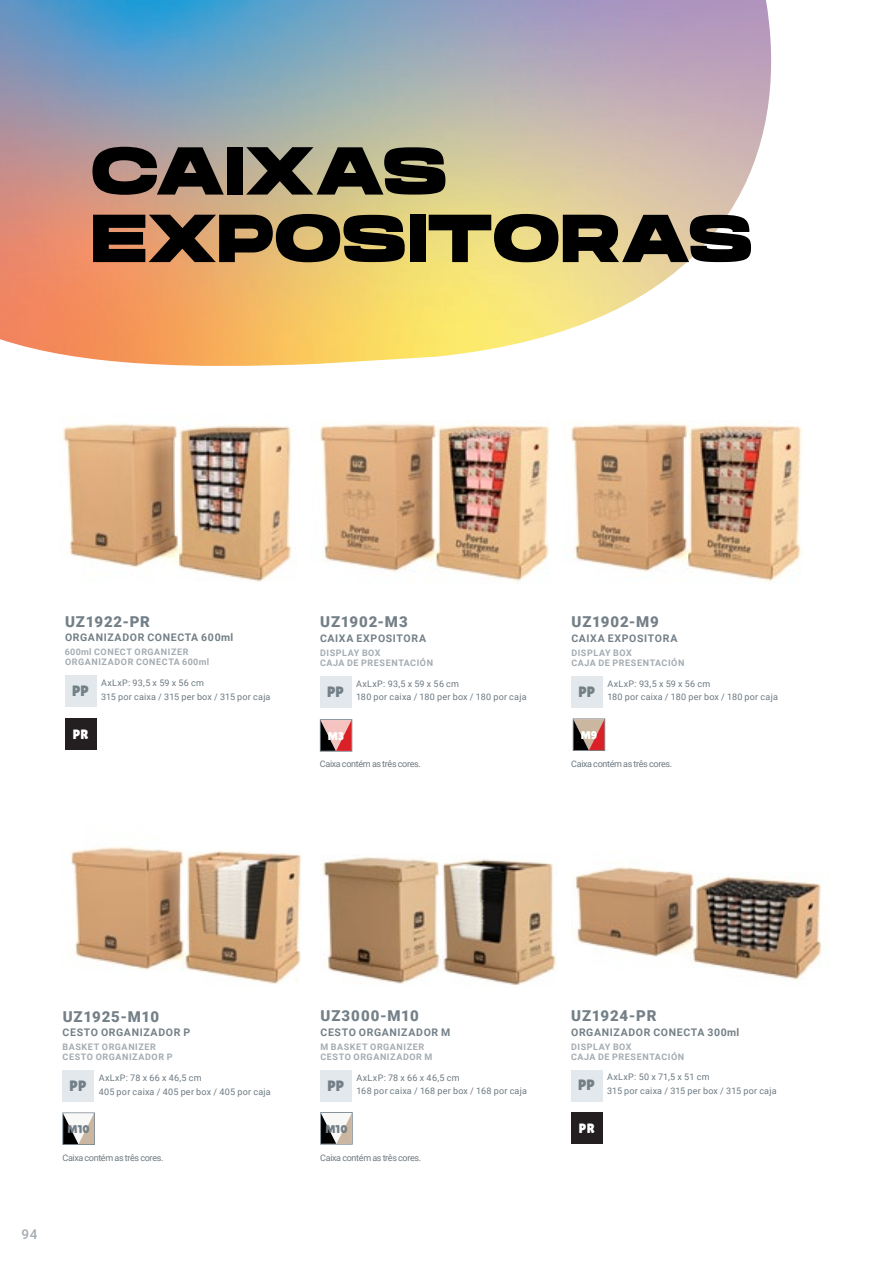
<style>
.page{position:relative;width:893px;height:1263px;background:#fff}
.page>*{position:absolute;margin:0;border:0;box-sizing:border-box;transform-origin:0 0}
.Medidas___Infos{font:700 67.5px "Hanson";letter-spacing:-.015em;color:#000001}
.Referencia{font:900 15px "Roboto";letter-spacing:.055em;color:#748088}
.Bloco_de_Cores{font:15px "Lilita One";letter-spacing:-.005em;color:#748088}
.Bloco_de_Cores-2{font:13.5px "Lilita One";color:#fff}
.Tradução{font:500 13.5px "Roboto";color:#a4acb2}
.Bloco_de_Cores-3{font:11.25px "Lilita One";letter-spacing:.015em;color:#748088}
.Bloco_de_Cores-4{font:11.25px "Lilita One";color:#fff}
.Item{font:700 10.5px "Roboto";letter-spacing:.06em;color:#748088}
.Medidas___Infos-2{font:9px "Roboto";letter-spacing:.02em;color:#6c7981}
.Tradução-2{font:700 9px "Roboto";letter-spacing:.065em;color:#a4acb2}
.Medidas___Infos-3{font:9px "Roboto";letter-spacing:-.035em;color:#6c7981}
</style>
<div class="page">
<img style="left:0;top:0;width:772px;height:366px">
<div style="left:62px;top:1112px;width:33px;height:33px;border:1px solid #748088"></div>
<svg style="left:63px;top:1113px;width:31px;height:31px"></svg>
<div style="left:320px;top:1112px;width:33px;height:32px;border:1px solid #748088"></div>
<svg style="left:321px;top:1113px;width:31px;height:31px"></svg>
<div style="left:320px;top:719px;width:32px;height:32px;border:1px solid #748088"></div>
<svg style="left:321px;top:720px;width:30px;height:31px"></svg>
<div style="left:573px;top:718px;width:32px;height:33px;border:1px solid #748088"></div>
<svg style="left:574px;top:719px;width:30px;height:31px"></svg>
<img style="left:320px;top:423px;width:230px;height:161px">
<img style="left:571px;top:423px;width:231px;height:159px">
<div style="left:62px;top:1070px;width:32px;height:32px;background:#e2e8eb"></div>
<div style="left:320px;top:1070px;width:32px;height:31px;background:#e2e8eb"></div>
<img style="left:71px;top:847px;width:230px;height:137px">
<div style="left:320px;top:676px;width:31px;height:31px;background:#e2e8eb"></div>
<div style="left:571px;top:676px;width:32px;height:31px;background:#e2e8eb"></div>
<div style="left:571px;top:1112px;width:32px;height:32px;background:#231f20"></div>
<div style="left:571px;top:1070px;width:31px;height:31px;background:#e2e8eb"></div>
<img style="left:572px;top:867px;width:250px;height:114px">
<img style="left:321px;top:856px;width:235px;height:130px">
<div style="left:65px;top:718px;width:32px;height:31px;background:#231f20"></div>
<div style="left:65px;top:676px;width:31px;height:31px;background:#e2e8eb"></div>
<img style="left:61px;top:424px;width:231px;height:158px">
<p class="Medidas___Infos" style="left:91px;top:126px;width:358px">CAIXAS</p>
<p class="Medidas___Infos" style="left:91px;top:193px;width:664px">EXPOSITORAS</p>
<p class="Referencia" style="left:65px;top:611px;width:86px">UZ1922-PR</p>
<p class="Referencia" style="left:320px;top:611px;width:89px">UZ1902-M3</p>
<p class="Referencia" style="left:571px;top:611px;width:89px">UZ1902-M9</p>
<p class="Item" style="left:65px;top:630px;width:170px">ORGANIZADOR CONECTA 600ml</p>
<p class="Tradução-2" style="left:65px;top:646px;width:125px">600ml CONECT ORGANIZER</p>
<p class="Tradução-2" style="left:65px;top:656px;width:146px">ORGANIZADOR CONECTA 600ml</p>
<p class="Item" style="left:320px;top:631px;width:108px">CAIXA EXPOSITORA</p>
<p class="Item" style="left:571px;top:631px;width:108px">CAIXA EXPOSITORA</p>
<p class="Tradução-2" style="left:320px;top:646px;width:62px">DISPLAY BOX</p>
<p class="Tradução-2" style="left:320px;top:656px;width:115px">CAJA DE PRESENTACIÓN</p>
<p class="Tradução-2" style="left:571px;top:646px;width:62px">DISPLAY BOX</p>
<p class="Tradução-2" style="left:571px;top:656px;width:115px">CAJA DE PRESENTACIÓN</p>
<p class="Bloco_de_Cores" style="left:72px;top:682px;width:19px">PP</p>
<p class="Medidas___Infos-2" style="left:101px;top:676px;width:105px">AxLxP: 93,5 x 59 x 56 cm</p>
<p class="Medidas___Infos-2" style="left:101px;top:690px;width:171px">315 por caixa / 315 per box / 315 por caja</p>
<p class="Bloco_de_Cores" style="left:327px;top:683px;width:19px">PP</p>
<p class="Medidas___Infos-2" style="left:356px;top:677px;width:105px">AxLxP: 93,5 x 59 x 56 cm</p>
<p class="Medidas___Infos-2" style="left:607px;top:677px;width:105px">AxLxP: 93,5 x 59 x 56 cm</p>
<p class="Bloco_de_Cores" style="left:578px;top:683px;width:19px">PP</p>
<p class="Medidas___Infos-2" style="left:356px;top:691px;width:172px">180 por caixa / 180 per box / 180 por caja</p>
<p class="Medidas___Infos-2" style="left:607px;top:691px;width:172px">180 por caixa / 180 per box / 180 por caja</p>
<p class="Bloco_de_Cores-2" style="left:73px;top:727px;width:17px">PR</p>
<p class="Bloco_de_Cores-4" style="left:328px;top:730px;width:18px">M3</p>
<p class="Bloco_de_Cores-4" style="left:581px;top:729px;width:18px">M9</p>
<p class="Medidas___Infos-3" style="left:320px;top:757px;width:102px">Caixa contém as três cores.</p>
<p class="Medidas___Infos-3" style="left:571px;top:757px;width:102px">Caixa contém as três cores.</p>
<p class="Referencia" style="left:63px;top:1006px;width:98px">UZ1925-M10</p>
<p class="Referencia" style="left:321px;top:1005px;width:100px">UZ3000-M10</p>
<p class="Item" style="left:63px;top:1025px;width:129px">CESTO ORGANIZADOR P</p>
<p class="Item" style="left:320px;top:1025px;width:131px">CESTO ORGANIZADOR M</p>
<p class="Tradução-2" style="left:63px;top:1040px;width:95px">BASKET ORGANIZER</p>
<p class="Tradução-2" style="left:63px;top:1051px;width:111px">CESTO ORGANIZADOR P</p>
<p class="Tradução-2" style="left:320px;top:1040px;width:105px">M BASKET ORGANIZER</p>
<p class="Tradução-2" style="left:320px;top:1050px;width:113px">CESTO ORGANIZADOR M</p>
<p class="Bloco_de_Cores" style="left:70px;top:1077px;width:19px">PP</p>
<p class="Medidas___Infos-2" style="left:99px;top:1071px;width:105px">AxLxP: 78 x 66 x 46,5 cm</p>
<p class="Medidas___Infos-2" style="left:356px;top:1071px;width:105px">AxLxP: 78 x 66 x 46,5 cm</p>
<p class="Bloco_de_Cores" style="left:327px;top:1077px;width:19px">PP</p>
<p class="Medidas___Infos-2" style="left:356px;top:1085px;width:172px">168 por caixa / 168 per box / 168 por caja</p>
<p class="Medidas___Infos-2" style="left:99px;top:1085px;width:173px">405 por caixa / 405 per box / 405 por caja</p>
<p class="Bloco_de_Cores-3" style="left:68px;top:1123px;width:24px">M10</p>
<p class="Bloco_de_Cores-3" style="left:325px;top:1122px;width:24px">M10</p>
<p class="Medidas___Infos-3" style="left:62px;top:1151px;width:102px">Caixa contém as três cores.</p>
<p class="Medidas___Infos-3" style="left:320px;top:1151px;width:102px">Caixa contém as três cores.</p>
<p class="Tradução" style="left:21px;top:1224px;width:18px">94</p>
<p class="Referencia" style="left:571px;top:1005px;width:87px">UZ1924-PR</p>
<p class="Item" style="left:571px;top:1024px;width:170px">ORGANIZADOR CONECTA 300ml</p>
<p class="Tradução-2" style="left:571px;top:1040px;width:62px">DISPLAY BOX</p>
<p class="Tradução-2" style="left:571px;top:1050px;width:115px">CAJA DE PRESENTACIÓN</p>
<p class="Bloco_de_Cores" style="left:578px;top:1076px;width:19px">PP</p>
<p class="Bloco_de_Cores-2" style="left:579px;top:1121px;width:17px">PR</p>
<p class="Medidas___Infos-2" style="left:607px;top:1071px;width:104px">AxLxP: 50 x 71,5 x 51 cm</p>
<p class="Medidas___Infos-2" style="left:607px;top:1085px;width:171px">315 por caixa / 315 per box / 315 por caja</p>
</div>
